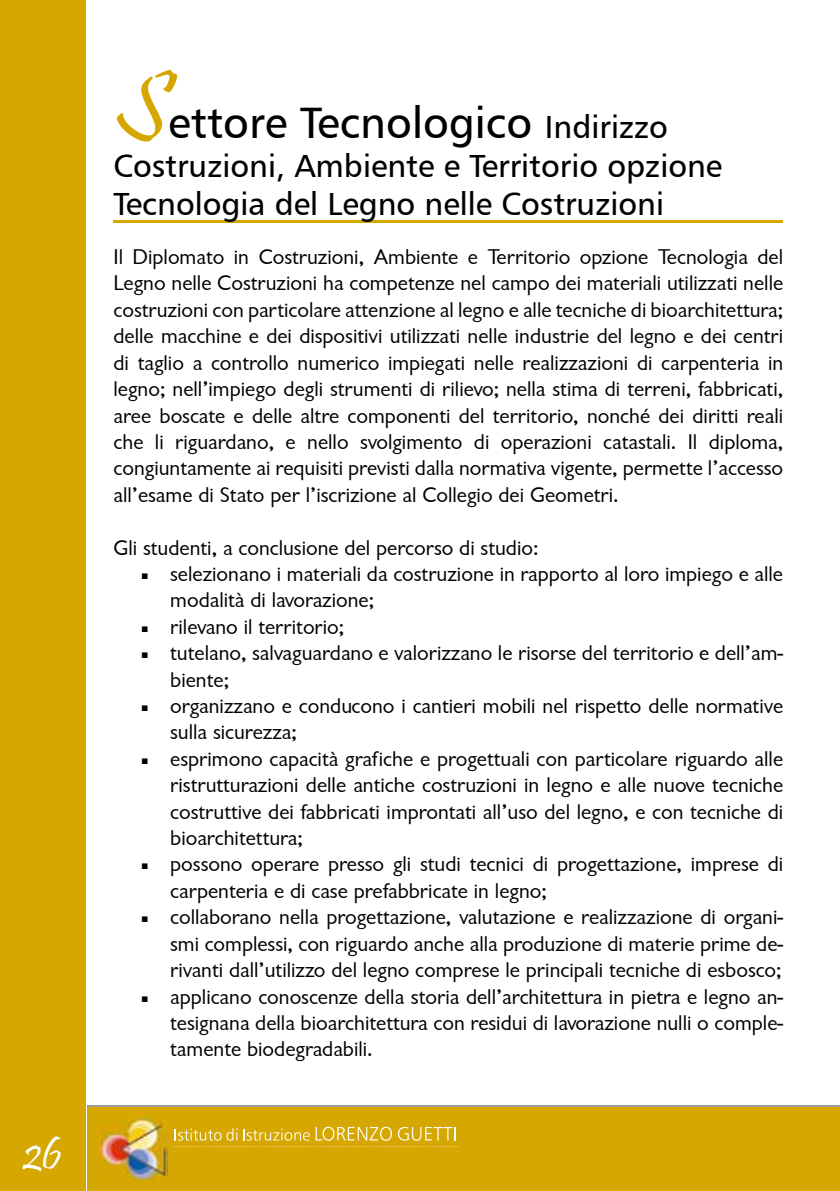
<style>
.page{position:relative;width:840px;height:1191px;background:#fff}
.page>*{position:absolute;margin:0;border:0;box-sizing:border-box;transform-origin:0 0}
.t1{font:100px "Pristina";color:#d5a700}
.t2{font:44px "Humanist 777 BT Roman B";color:#000}
.t3{font:44px "Pristina";color:#fff}
.t4{font:32px/38.4px "Humanist 777 BT Roman B";color:#000}
.t5{font:22px/26.4px "Garrison Sans";color:#000;text-align:justify}
.t6{font:8px "Dixieland Normal";color:#000}
.s1{font-size:32px}
</style>
<div class="page">
<hr style="left:113px;top:221px;width:669px;height:2px;background:#d5a700">
<div style="left:0;top:1106px;width:839px;height:85px;background:#d5a700"></div>
<hr style="left:0;top:1105px;width:839px;height:1px;background:#9c9c9d">
<div style="left:0;top:0;width:86px;height:1191px;background:#d5a700"></div>
<hr style="left:86px;top:0;width:1px;height:1191px;background:#fff">
<svg style="left:315px;top:1126px;width:140px;height:14px"></svg>
<svg style="left:175px;top:1128px;width:62px;height:12px"></svg>
<svg style="left:243px;top:1128px;width:66px;height:12px"></svg>
<svg style="left:174px;top:1146px;width:284px;height:1px"></svg>
<img style="left:99px;top:1118px;width:68px;height:61px">
<h2 class="t3" style="left:23px;top:1130px;width:41px">26</h2>
<h1 class="t1" style="left:113px;top:52px;width:56px">S</h1>
<h2 class="t2" style="left:168px;top:95px;width:501px">ettore tecnologico <span class="s1">Indirizzo</span></h2>
<h3 class="t4" style="left:113px;top:146px;width:610px">costruzioni, ambiente e territorio opzione tecnologia del Legno nelle costruzioni</h3>
<p class="t5" style="left:113px;top:244px;width:671px">Il Diplomato in Costruzioni, Ambiente e Territorio opzione Tecnologia del Legno nelle Costruzioni ha competenze nel campo dei materiali utilizzati nelle costruzioni con particolare attenzione al legno e alle tecniche di bioarchitettura; delle macchine e dei dispositivi utilizzati nelle industrie del legno e dei centri di taglio a controllo numerico impiegati nelle realizzazioni di carpenteria in legno; nell’impiego degli strumenti di rilievo; nella stima di terreni, fabbricati, aree boscate e delle altre componenti del territorio, nonché dei diritti reali che li riguardano, e nello svolgimento di operazioni catastali. Il diploma, congiuntamente ai requisiti previsti dalla normativa vigente, permette l’accesso all’esame di Stato per l’iscrizione al Collegio dei Geometri.</p>
<p class="t5" style="left:113px;top:534px;width:426px">Gli studenti, a conclusione del percorso di studio:</p>
<p class="t6" style="left:142px;top:572px;width:8px">N</p>
<p class="t5" style="left:170px;top:561px;width:614px">selezionano i materiali da costruzione in rapporto al loro impiego e alle modalità di lavorazione;</p>
<p class="t6" style="left:142px;top:625px;width:8px">N</p>
<p class="t5" style="left:170px;top:614px;width:175px">rilevano il territorio;</p>
<p class="t6" style="left:142px;top:651px;width:8px">N</p>
<p class="t5" style="left:170px;top:640px;width:614px">tutelano, salvaguardano e valorizzano le risorse del territorio e dell’am&shy;biente;</p>
<p class="t6" style="left:142px;top:704px;width:8px">N</p>
<p class="t5" style="left:170px;top:693px;width:614px">organizzano e conducono i cantieri mobili nel rispetto delle normative sulla sicurezza;</p>
<p class="t6" style="left:142px;top:757px;width:8px">N</p>
<p class="t5" style="left:170px;top:746px;width:614px">esprimono capacità grafiche e progettuali con particolare riguardo alle ristrutturazioni delle antiche costruzioni in legno e alle nuove tecniche costruttive dei fabbricati improntati all’uso del legno, e con tecniche di bioarchitettura;</p>
<p class="t6" style="left:142px;top:863px;width:8px">N</p>
<p class="t5" style="left:170px;top:851px;width:614px">possono operare presso gli studi tecnici di progettazione, imprese di carpenteria e di case prefabbricate in legno;</p>
<p class="t6" style="left:142px;top:915px;width:8px">N</p>
<p class="t5" style="left:170px;top:904px;width:614px">collaborano nella progettazione, valutazione e realizzazione di organi&shy;smi complessi, con riguardo anche alla produzione di materie prime de&shy;rivanti dall’utilizzo del legno comprese le principali tecniche di esbosco;</p>
<p class="t6" style="left:142px;top:995px;width:8px">N</p>
<p class="t5" style="left:170px;top:983px;width:614px">applicano conoscenze della storia dell’architettura in pietra e legno an&shy;tesignana della bioarchitettura con residui di lavorazione nulli o comple&shy;tamente biodegradabili.</p>
</div>
